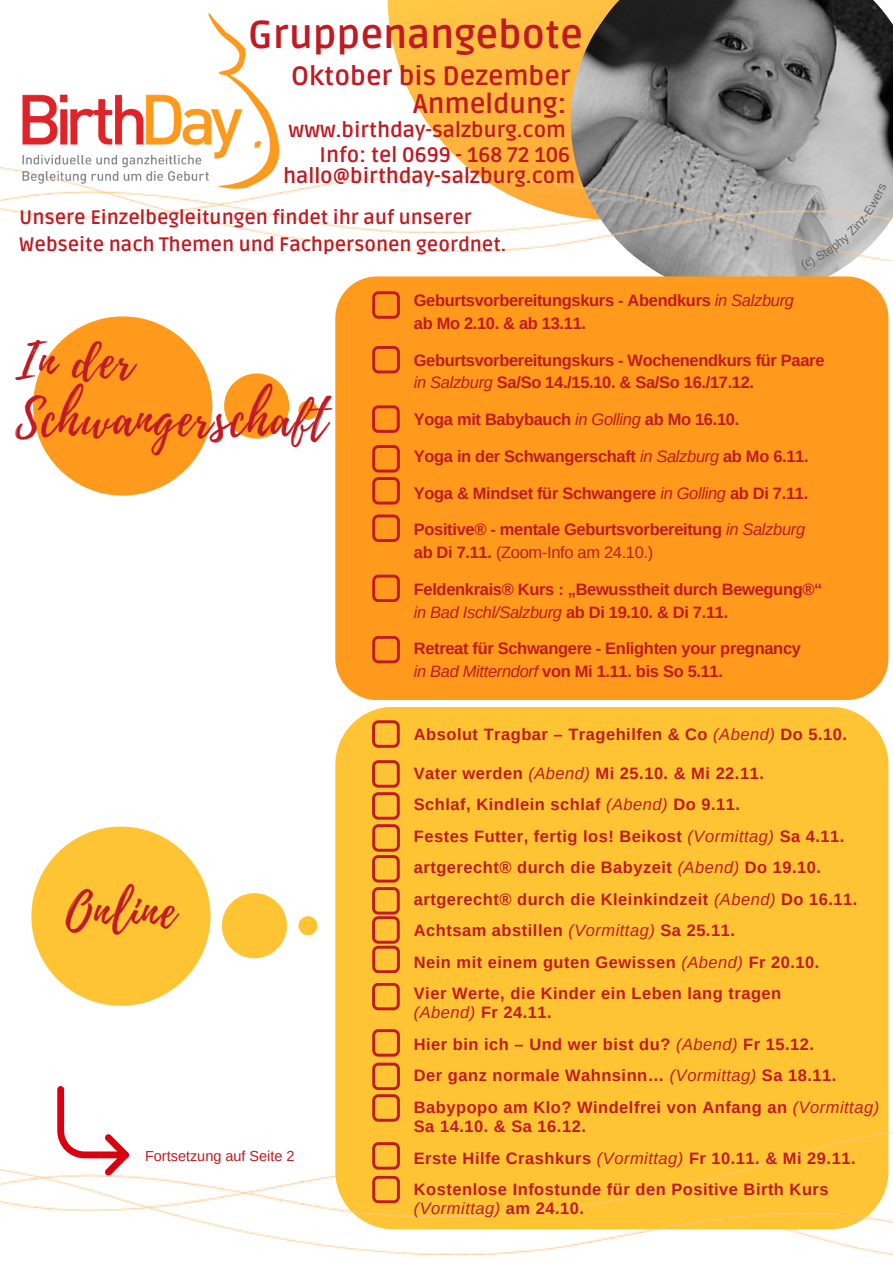
<style>
.page{position:relative;width:893px;height:1264px;background:#fff}
.page>*{position:absolute;margin:0;border:0;box-sizing:border-box;transform-origin:0 0}
.t1{font:49.5px/58.5px "Playlist Script";letter-spacing:.03em;color:#c01a23}
.t2{font:700 38.85px "Ruda";color:#c01a23}
.t3{font:700 26.85px "Ruda";color:#c01a23}
.t4{font:700 26.4px "Ruda";color:#c01a23}
.t5{font:700 21px "Ruda";color:#c01a23}
.t6{font:700 19.5px "Ruda";color:#c01a23}
.t7{font:700 16.5px/19.2px "Arimo";letter-spacing:.03em;color:#c01a23}
.t8{font:700 16.5px "Arimo";letter-spacing:-.02em;color:#c01a23}
.t9{font:italic 16.5px "Arimo";letter-spacing:-.02em;color:#c01a23}
.t10{font:16.5px "Arimo";letter-spacing:-.02em;color:#c01a23}
.t11{font:14.4px "Arimo";color:#c01a23}
.s1{font-weight:400;font-style:italic}
.s2{font-weight:700}
.s3{font-weight:700;font-style:normal}
</style>
<div class="page">
<svg style="left:387px;top:0;width:160px;height:167px;fill:#ffbf41"></svg>
<img style="left:173px;top:1216px;width:719px;height:37px">
<div style="left:335px;top:706px;width:553px;height:523px;background:#ffc433;border-radius:58px"></div>
<img style="left:547px;top:0;width:345px;height:320px">
<img style="left:547px;top:252px;width:345px;height:9px">
<img style="left:0;top:167px;width:892px;height:85px">
<img style="left:0;top:13px;width:306px;height:184px">
<div style="left:31px;top:826px;width:179px;height:179px;background:#ffc433;border-radius:50%"></div>
<div style="left:222px;top:893px;width:65px;height:65px;background:#ffc433;border-radius:50%"></div>
<div style="left:298px;top:916px;width:19px;height:19px;background:#ffc433;border-radius:50%"></div>
<svg style="left:57px;top:1086px;width:8px;height:45px"></svg>
<svg style="left:372px;top:720px;width:28px;height:27px"></svg>
<img style="left:0;top:1131px;width:892px;height:85px">
<svg style="left:372px;top:1029px;width:28px;height:27px"></svg>
<svg style="left:372px;top:983px;width:28px;height:27px"></svg>
<div style="left:33px;top:316px;width:179px;height:179px;background:#ff9a1c;border-radius:50%"></div>
<div style="left:224px;top:373px;width:65px;height:65px;background:#ff9a1c;border-radius:50%"></div>
<div style="left:298px;top:400px;width:19px;height:20px;background:#ff9a1c;border-radius:50%"></div>
<div style="left:335px;top:276px;width:553px;height:424px;background:#ff9a1c"></div>
<svg style="left:372px;top:291px;width:28px;height:28px"></svg>
<svg style="left:372px;top:405px;width:28px;height:28px"></svg>
<svg style="left:372px;top:514px;width:28px;height:28px"></svg>
<svg style="left:372px;top:636px;width:28px;height:27px"></svg>
<svg style="left:372px;top:574px;width:28px;height:28px"></svg>
<svg style="left:372px;top:1062px;width:28px;height:59px"></svg>
<svg style="left:372px;top:445px;width:28px;height:59px"></svg>
<svg style="left:372px;top:1142px;width:28px;height:27px"></svg>
<svg style="left:372px;top:346px;width:28px;height:27px"></svg>
<svg style="left:372px;top:760px;width:28px;height:213px"></svg>
<svg style="left:372px;top:1175px;width:28px;height:28px"></svg>
<svg style="left:800px;top:184px;width:86px;height:87px"></svg>
<p class="t2" style="left:248px;top:12px;width:336px">Gruppenangebote</p>
<p class="t4" style="left:291px;top:61px;width:281px">Oktober bis Dezember</p>
<p class="t3" style="left:413px;top:88px;width:155px">Anmeldung:</p>
<p class="t5" style="left:319px;top:142px;width:252px">Info: tel 0699 - 168 72 106</p>
<p class="t5" style="left:288px;top:117px;width:279px">www.birthday-salzburg.com</p>
<p class="t5" style="left:283px;top:163px;width:293px">hallo@birthday-salzburg.com</p>
<p class="t6" style="left:19px;top:206px;width:454px">Unsere Einzelbegleitungen findet ihr auf unserer</p>
<p class="t6" style="left:19px;top:233px;width:488px">Webseite nach Themen und Fachpersonen geordnet.</p>
<p class="t1" style="left:15px;top:333px;width:313px">In der<br>Schwangerschaft</p>
<p class="t1" style="left:66px;top:882px;width:112px">Online</p>
<p class="t11" style="left:145px;top:1147px;width:151px">Fortsetzung auf Seite 2</p>
<p class="t8" style="left:414px;top:291px;width:382px">Geburtsvorbereitungskurs - Abendkurs <span class="s1">in Salzburg</span></p>
<p class="t8" style="left:414px;top:314px;width:174px">ab Mo 2.10. &amp; ab 13.11.</p>
<p class="t8" style="left:414px;top:351px;width:412px">Geburtsvorbereitungskurs - Wochenendkurs für Paare</p>
<p class="t8" style="left:414px;top:373px;width:342px"><span class="s1">in Salzburg</span> Sa/So 14./15.10. &amp; Sa/So 16./17.12.</p>
<p class="t8" style="left:414px;top:410px;width:327px">Yoga mit Babybauch <span class="s1">in Golling</span> ab Mo 16.10.</p>
<p class="t8" style="left:414px;top:447px;width:396px">Yoga in der Schwangerschaft <span class="s1">in Salzburg</span> ab Mo 6.11.</p>
<p class="t8" style="left:414px;top:483px;width:396px">Yoga &amp; Mindset für Schwangere <span class="s1">in Golling</span> ab Di 7.11.</p>
<p class="t8" style="left:414px;top:520px;width:393px">Positive® - mentale Geburtsvorbereitung <span class="s1">in Salzburg</span></p>
<p class="t10" style="left:414px;top:543px;width:241px"><span class="s2">ab Di 7.11.</span> (Zoom-Info am 24.10.)</p>
<p class="t8" style="left:414px;top:580px;width:410px">Feldenkrais® Kurs : „Bewusstheit durch Bewegung®“</p>
<p class="t9" style="left:414px;top:602px;width:316px">in Bad Ischl/Salzburg <span class="s3">ab Di 19.10. &amp; Di 7.11.</span></p>
<p class="t8" style="left:414px;top:639px;width:388px">Retreat für Schwangere - Enlighten your pregnancy</p>
<p class="t8" style="left:414px;top:662px;width:311px"><span class="s1">in Bad Mitterndorf</span> von Mi 1.11. bis So 5.11.</p>
<p class="t7" style="left:414px;top:725px;width:435px">Absolut Tragbar – Tragehilfen &amp; Co <span class="s1">(Abend)</span> Do 5.10.</p>
<p class="t7" style="left:414px;top:763px;width:351px">Vater werden <span class="s1">(Abend)</span> Mi 25.10. &amp; Mi 22.11.</p>
<p class="t7" style="left:414px;top:795px;width:327px">Schlaf, Kindlein schlaf <span class="s1">(Abend)</span> Do 9.11.</p>
<p class="t7" style="left:414px;top:826px;width:432px">Festes Futter, fertig los! Beikost <span class="s1">(Vormittag)</span> Sa 4.11.</p>
<p class="t7" style="left:414px;top:857px;width:409px">artgerecht® durch die Babyzeit <span class="s1">(Abend)</span> Do 19.10.</p>
<p class="t7" style="left:414px;top:889px;width:445px">artgerecht® durch die Kleinkindzeit <span class="s1">(Abend)</span> Do 16.11.</p>
<p class="t7" style="left:414px;top:920px;width:322px">Achtsam abstillen <span class="s1">(Vormittag)</span> Sa 25.11.</p>
<p class="t7" style="left:414px;top:952px;width:407px">Nein mit einem guten Gewissen <span class="s1">(Abend)</span> Fr 20.10.</p>
<p class="t7" style="left:414px;top:983px;width:369px">Vier Werte, die Kinder ein Leben lang tragen</p>
<p class="t7" style="left:414px;top:1003px;width:139px"><span class="s1">(Abend)</span> Fr 24.11.</p>
<p class="t7" style="left:414px;top:1034px;width:402px">Hier bin ich – Und wer bist du? <span class="s1">(Abend)</span> Fr 15.12.</p>
<p class="t7" style="left:414px;top:1066px;width:424px">Der ganz normale Wahnsinn… <span class="s1">(Vormittag)</span> Sa 18.11.</p>
<p class="t7" style="left:414px;top:1097px;width:467px">Babypopo am Klo? Windelfrei von Anfang an <span class="s1">(Vormittag)<br></span>Sa 14.10. &amp; Sa 16.12.</p>
<p class="t7" style="left:414px;top:1148px;width:443px">Erste Hilfe Crashkurs <span class="s1">(Vormittag)</span> Fr 10.11. &amp; Mi 29.11.</p>
<p class="t7" style="left:414px;top:1179px;width:416px">Kostenlose Infostunde für den Positive Birth Kurs <span class="s1">(Vormittag)</span> am 24.10.</p>
</div>
